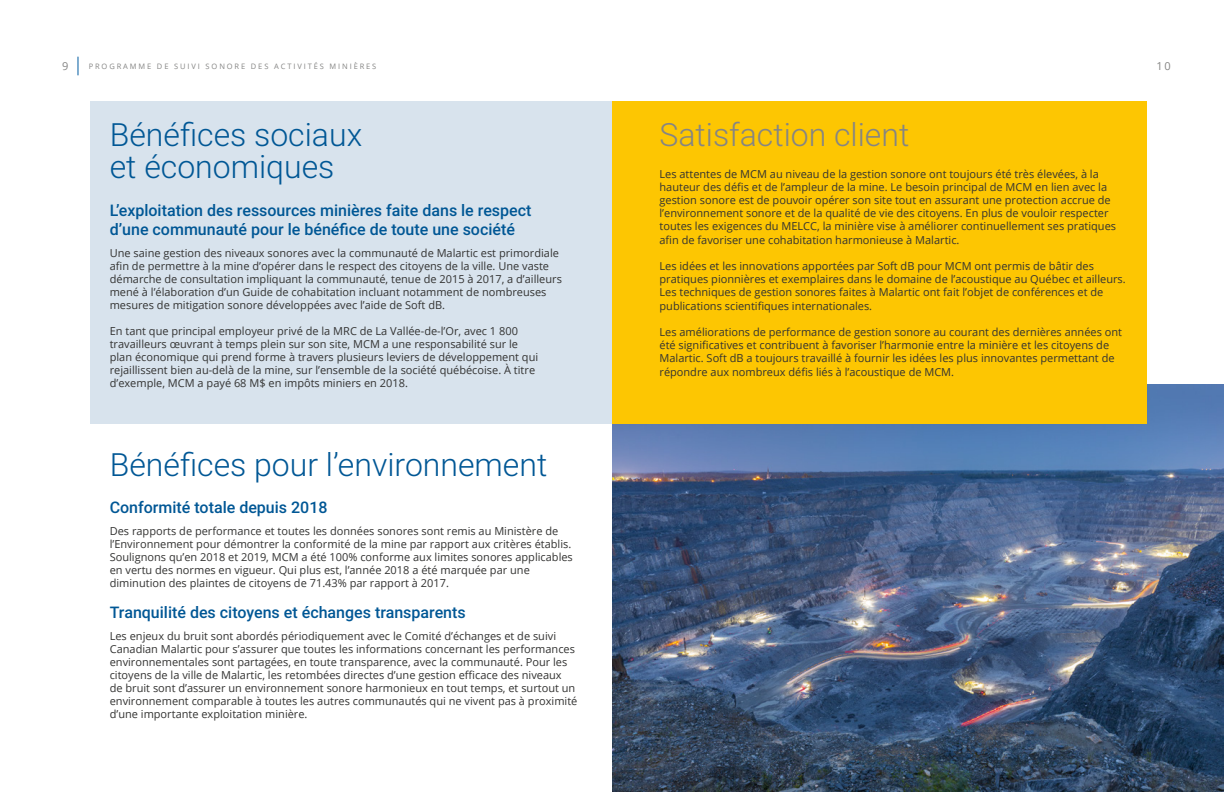
<style>
.page{position:relative;width:1224px;height:792px;background:#fff}
.page>*{position:absolute;margin:0;border:0;box-sizing:border-box;transform-origin:0 0}
.t1{font:300 32px/32px "Roboto";color:#005795}
.t2{font:300 32px "Roboto";color:#858584}
.t3{font:500 16px/19.2px "Roboto";color:#005795}
.t4{font:11px/13px "Open Sans";color:#333332}
.t5{font:11px "Open Sans";color:#858584}
.t6{font:7.5px "Open Sans";letter-spacing:.25em;color:#858584}
</style>
<div class="page">
<img style="left:612px;top:384px;width:612px;height:408px">
<div style="left:91px;top:101px;width:521px;height:322px;background:#d8e3ed"></div>
<div style="left:612px;top:101px;width:534px;height:322px;background:#fdc602"></div>
<svg style="left:78px;top:57px;width:1px;height:18px"></svg>
<p class="t5" style="left:62px;top:59px;width:8px">9</p>
<p class="t6" style="left:89px;top:61px;width:289px">PROGRAMME DE SUIVI SONORE DES ACTIVITÉS MINIÈRES</p>
<p class="t5" style="left:1156px;top:59px;width:16px">10</p>
<h1 class="t1" style="left:110px;top:118px;width:254px">Bénéfices sociaux et économiques</h1>
<h2 class="t3" style="left:110px;top:200px;width:423px">L’exploitation des ressources minières faite dans le respect d’une communauté pour le bénéfice de toute une société</h2>
<p class="t4" style="left:110px;top:246px;width:454px">Une saine gestion des niveaux sonores avec la communauté de Malartic est primordiale afin de permettre à la mine d’opérer dans le respect des citoyens de la ville. Une vaste démarche de consultation impliquant la communauté, tenue de 2015 à 2017, a d’ailleurs mené à l’élaboration d’un Guide de cohabitation incluant notamment de nombreuses mesures de mitigation sonore développées avec l’aide de Soft dB.</p>
<p class="t4" style="left:110px;top:324px;width:430px">En tant que principal employeur privé de la MRC de La Vallée-de-l’Or, avec 1 800 travailleurs œuvrant à temps plein sur son site, MCM a une responsabilité sur le plan économique qui prend forme à travers plusieurs leviers de développement qui rejaillissent bien au-delà de la mine, sur l’ensemble de la société québécoise. À titre d’exemple, MCM a payé 68 M$ en impôts miniers en 2018.</p>
<h1 class="t1" style="left:110px;top:448px;width:439px">Bénéfices pour l’environnement</h1>
<h2 class="t3" style="left:110px;top:498px;width:219px">Conformité totale depuis 2018</h2>
<p class="t4" style="left:110px;top:525px;width:465px">Des rapports de performance et toutes les données sonores sont remis au Ministère de l’Environnement pour démontrer la conformité de la mine par rapport aux critères établis.<br>Soulignons qu’en 2018 et 2019, MCM a été 100% conforme aux limites sonores applicables en vertu des normes en vigueur. Qui plus est, l’année 2018 a été marquée par une diminution des plaintes de citoyens de 71.43% par rapport à 2017.</p>
<h2 class="t3" style="left:110px;top:602px;width:358px">Tranquilité des citoyens et échanges transparents</h2>
<p class="t4" style="left:110px;top:629px;width:469px">Les enjeux du bruit sont abordés périodiquement avec le Comité d’échanges et de suivi Canadian Malartic pour s’assurer que toutes les informations concernant les performances environnementales sont partagées, en toute transparence, avec la communauté. Pour les citoyens de la ville de Malartic, les retombées directes d’une gestion efficace des niveaux<br>de bruit sont d’assurer un environnement sonore harmonieux en tout temps, et surtout un environnement comparable à toutes les autres communautés qui ne vivent pas à proximité d’une importante exploitation minière.</p>
<h1 class="t2" style="left:660px;top:113px;width:251px">Satisfaction client</h1>
<p class="t4" style="left:660px;top:167px;width:458px">Les attentes de MCM au niveau de la gestion sonore ont toujours été très élevées, à la hauteur des défis et de l’ampleur de la mine. Le besoin principal de MCM en lien avec la gestion sonore est de pouvoir opérer son site tout en assurant une protection accrue de l’environnement sonore et de la qualité de vie des citoyens. En plus de vouloir respecter toutes les exigences du MELCC, la minière vise à améliorer continuellement ses pratiques afin de favoriser une cohabitation harmonieuse à Malartic.</p>
<p class="t4" style="left:660px;top:259px;width:468px">Les idées et les innovations apportées par Soft dB pour MCM ont permis de bâtir des pratiques pionnières et exemplaires dans le domaine de l’acoustique au Québec et ailleurs.<br>Les techniques de gestion sonores faites à Malartic ont fait l’objet de conférences et de publications scientifiques internationales.</p>
<p class="t4" style="left:660px;top:325px;width:464px">Les améliorations de performance de gestion sonore au courant des dernières années ont été significatives et contribuent à favoriser l’harmonie entre la minière et les citoyens de Malartic. Soft dB a toujours travaillé à fournir les idées les plus innovantes permettant de répondre aux nombreux défis liés à l’acoustique de MCM.</p>
</div>
